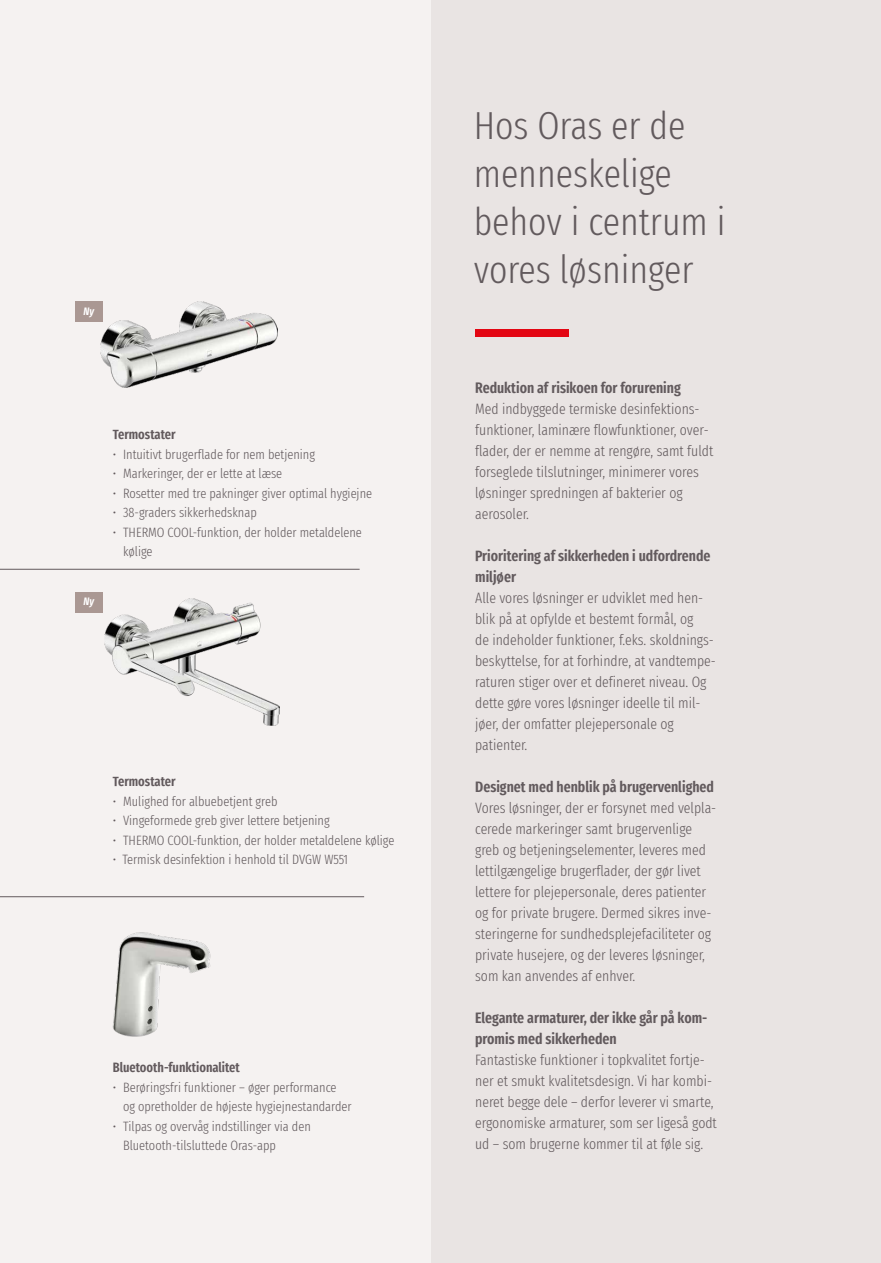
<style>
.page{position:relative;width:881px;height:1263px;background:#fff}
.page>*{position:absolute;margin:0;border:0;box-sizing:border-box;transform-origin:0 0}
.t1{font:300 extra-condensed 39px/48px "Fira Sans";color:#625a5d}
.t2{font:300 extra-condensed 15px/21px "Fira Sans";color:#625a5d}
.t3{font:600 extra-condensed 15px/21px "Fira Sans";color:#625a5d}
.t4{font:300 extra-condensed 13.5px/19.5px "Fira Sans";color:#625a5d}
.t5{font:600 extra-condensed 13.5px "Fira Sans";color:#625a5d}
.t6{font:italic 600 extra-condensed 10.95px "Fira Sans";color:#fff}
</style>
<div class="page">
<div style="left:0;top:0;width:880px;height:1263px;background:#f5f2f1"></div>
<div style="left:431px;top:0;width:449px;height:1263px;background:#e9e4e3"></div>
<img style="left:105px;top:599px;width:175px;height:126px">
<img style="left:101px;top:301px;width:176px;height:86px">
<img style="left:112px;top:932px;width:99px;height:105px">
<div style="left:475px;top:329px;width:93px;height:8px;background:#e30613"></div>
<hr style="left:0;top:896px;width:364px;height:1px;background:#625a5d">
<hr style="left:0;top:569px;width:359px;height:1px;background:#625a5d">
<div style="left:75px;top:301px;width:28px;height:21px;background:#aa9893"></div>
<div style="left:75px;top:592px;width:28px;height:21px;background:#aa9893"></div>
<p class="t6" style="left:84px;top:302px;width:12px">Ny</p>
<p class="t6" style="left:84px;top:593px;width:12px">Ny</p>
<p class="t5" style="left:113px;top:423px;width:64px">Termostater</p>
<p class="t4" style="left:113px;top:444px;width:204px">• Intuitivt brugerflade for nem betjening</p>
<p class="t4" style="left:113px;top:464px;width:171px">• Markeringer, der er lette at læse</p>
<p class="t4" style="left:113px;top:483px;width:261px">• Rosetter med tre pakninger giver optimal hygiejne</p>
<p class="t4" style="left:113px;top:503px;width:145px">• 38-graders sikkerhedsknap</p>
<p class="t4" style="left:123px;top:522px;width:240px;text-indent:-10px">• THERMO COOL-funktion, der holder metaldelene kølige</p>
<p class="t5" style="left:113px;top:770px;width:64px">Termostater</p>
<p class="t4" style="left:113px;top:791px;width:166px">• Mulighed for albuebetjent greb</p>
<p class="t4" style="left:113px;top:811px;width:218px">• Vingeformede greb giver lettere betjening</p>
<p class="t4" style="left:113px;top:830px;width:283px">• THERMO COOL-funktion, der holder metaldelene kølige</p>
<p class="t4" style="left:113px;top:850px;width:237px">• Termisk desinfektion i henhold til DVGW W551</p>
<p class="t5" style="left:113px;top:1057px;width:129px">Bluetooth-funktionalitet</p>
<p class="t4" style="left:123px;top:1077px;width:230px;text-indent:-10px">• Berøringsfri funktioner – øger performance og opretholder de højeste hygiejnestandarder</p>
<p class="t4" style="left:123px;top:1116px;width:189px;text-indent:-10px">• Tilpas og overvåg indstillinger via den<br>Bluetooth-tilsluttede Oras-app</p>
<h1 class="t1" style="left:473px;top:102px;width:253px">Hos Oras er de menneskelige behov i centrum i vores løsninger</h1>
<p class="t3" style="left:475px;top:377px;width:207px">Reduktion af risikoen for forurening</p>
<p class="t2" style="left:475px;top:399px;width:239px">Med indbyggede termiske desinfektions&shy;funktioner, laminære flowfunktioner, over&shy;flader, der er nemme at rengøre, samt fuldt forseglede tilslutninger, minimerer vores løsninger spredningen af bakterier og aerosoler.</p>
<p class="t3" style="left:475px;top:545px;width:237px">Prioritering af sikkerheden i udfordrende miljøer</p>
<p class="t2" style="left:475px;top:588px;width:242px">Alle vores løsninger er udviklet med hen&shy;blik på at opfylde et bestemt formål, og<br>de indeholder funktioner, f.eks. skoldnings&shy;beskyttelse, for at forhindre, at vandtempe&shy;raturen stiger over et defineret niveau. Og dette gøre vores løsninger ideelle til mil&shy;jøer, der omfatter plejepersonale og patienter.</p>
<p class="t3" style="left:475px;top:776px;width:240px">Designet med henblik på brugervenlighed</p>
<p class="t2" style="left:475px;top:798px;width:242px">Vores løsninger, der er forsynet med velpla&shy;cerede markeringer samt brugervenlige greb og betjeningselementer, leveres med lettilgængelige brugerflader, der gør livet lettere for plejepersonale, deres patienter og for private brugere. Dermed sikres inve&shy;steringerne for sundhedsplejefaciliteter og private husejere, og der leveres løsninger, som kan anvendes af enhver.</p>
<p class="t3" style="left:475px;top:1007px;width:234px">Elegante armaturer, der ikke går på kom&shy;promis med sikkerheden</p>
<p class="t2" style="left:475px;top:1050px;width:243px">Fantastiske funktioner i topkvalitet fortje&shy;ner et smukt kvalitetsdesign. Vi har kombi&shy;neret begge dele – derfor leverer vi smarte, ergonomiske armaturer, som ser ligeså godt ud – som brugerne kommer til at føle sig.</p>
</div>
